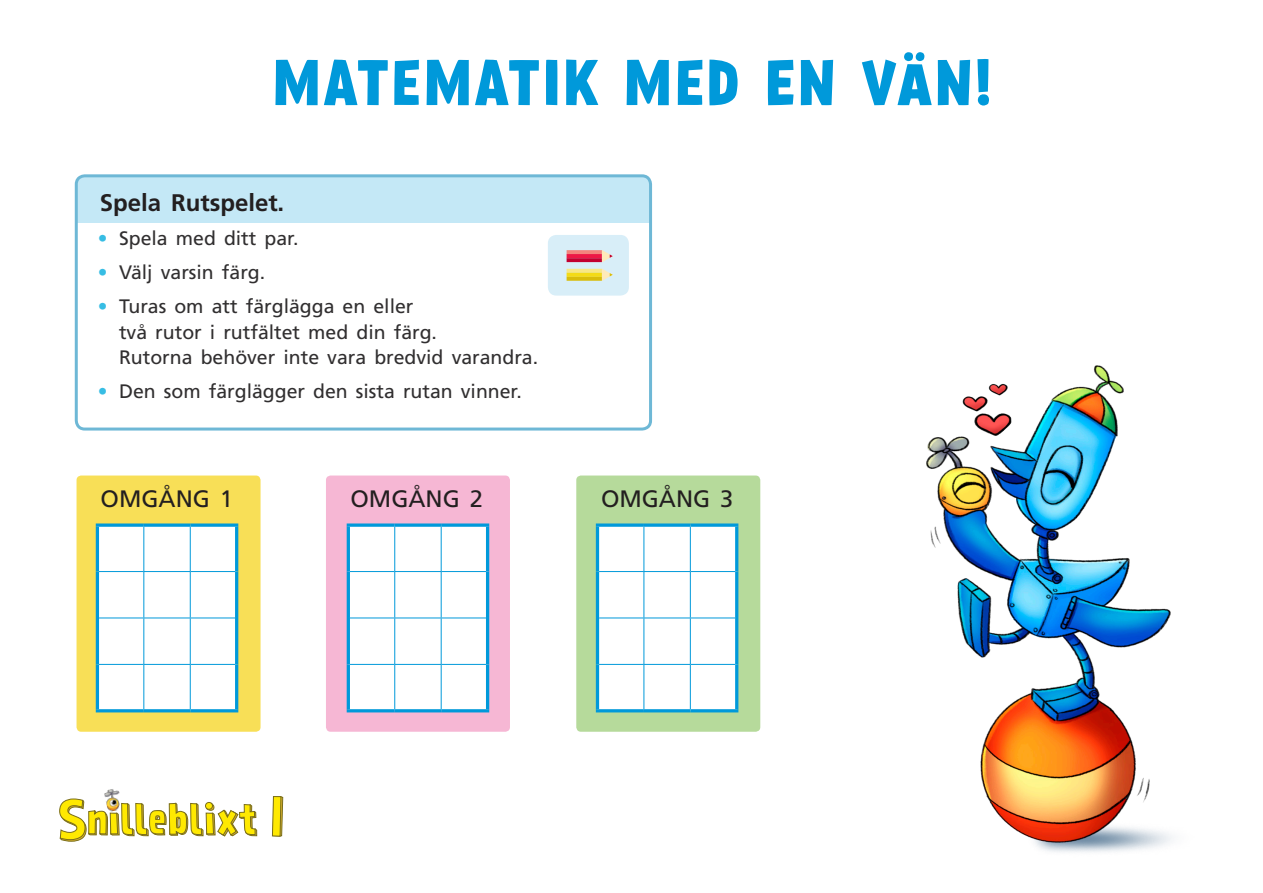
<style>
.page{position:relative;width:1263px;height:893px;background:#fff}
.page>*{position:absolute;margin:0;border:0;box-sizing:border-box;transform-origin:0 0}
.Ots_1{font:700 57px "Prater Sans Pro";letter-spacing:.05em;color:#0099da}
._11_tehtavananto_NRO{font:700 24px "Ottiger";color:#231f20}
._02_leipateksti_1_H{font:23.7px "Ottiger Roman";color:#231f20}
.t1{font:19.5px/25.5px "Ottiger Roman";color:#312f30}
.s1{color:#37bde4}
</style>
<div class="page">
<div style="left:76px;top:176px;width:574px;height:47px;background:#c4e8f6"></div>
<div style="left:75px;top:174px;width:577px;height:257px;border:3px solid #6eb8d6;border-radius:9px"></div>
<div style="left:548px;top:235px;width:81px;height:61px;background:#d8eef8;border-radius:9px"></div>
<hr style="left:567px;top:269px;width:35px;height:4px;background:#f8e786">
<svg style="left:567px;top:273px;width:35px;height:4px"></svg>
<svg style="left:567px;top:277px;width:35px;height:4px"></svg>
<svg style="left:602px;top:269px;width:11px;height:12px"></svg>
<svg style="left:567px;top:250px;width:35px;height:4px"></svg>
<hr style="left:567px;top:254px;width:35px;height:4px;background:#ed1845">
<svg style="left:567px;top:258px;width:35px;height:4px"></svg>
<svg style="left:602px;top:250px;width:11px;height:12px"></svg>
<img style="left:926px;top:366px;width:246px;height:486px">
<div style="left:77px;top:475px;width:184px;height:257px;background:#f8df57;border-radius:5px"></div>
<div style="left:326px;top:475px;width:184px;height:257px;background:#f6b7d4;border-radius:5px"></div>
<div style="left:576px;top:475px;width:184px;height:257px;background:#b6da9b;border-radius:5px"></div>
<div style="left:99px;top:527px;width:136px;height:182px;background:#fff"></div>
<hr style="left:143px;top:527px;width:1px;height:44px;background:#0099da">
<hr style="left:190px;top:527px;width:1px;height:44px;background:#0099da">
<hr style="left:99px;top:571px;width:45px;height:1px;background:#0099da">
<hr style="left:144px;top:571px;width:46px;height:1px;background:#0099da">
<hr style="left:143px;top:572px;width:1px;height:46px;background:#0099da">
<hr style="left:190px;top:571px;width:45px;height:1px;background:#0099da">
<hr style="left:190px;top:572px;width:1px;height:46px;background:#0099da">
<hr style="left:99px;top:618px;width:45px;height:1px;background:#0099da">
<hr style="left:144px;top:618px;width:46px;height:1px;background:#0099da">
<hr style="left:143px;top:618px;width:1px;height:46px;background:#0099da">
<hr style="left:190px;top:618px;width:45px;height:1px;background:#0099da">
<hr style="left:190px;top:618px;width:1px;height:46px;background:#0099da">
<hr style="left:99px;top:664px;width:45px;height:1px;background:#0099da">
<hr style="left:144px;top:664px;width:46px;height:1px;background:#0099da">
<hr style="left:143px;top:665px;width:1px;height:44px;background:#0099da">
<hr style="left:190px;top:664px;width:45px;height:1px;background:#0099da">
<hr style="left:190px;top:665px;width:1px;height:44px;background:#0099da">
<svg style="left:96px;top:523px;width:48px;height:4px"></svg>
<hr style="left:96px;top:527px;width:3px;height:45px;background:#0099da">
<svg style="left:144px;top:523px;width:46px;height:4px"></svg>
<svg style="left:190px;top:523px;width:48px;height:4px"></svg>
<hr style="left:235px;top:527px;width:3px;height:45px;background:#0099da">
<hr style="left:96px;top:572px;width:3px;height:46px;background:#0099da">
<hr style="left:235px;top:572px;width:3px;height:46px;background:#0099da">
<hr style="left:96px;top:618px;width:3px;height:46px;background:#0099da">
<hr style="left:235px;top:618px;width:3px;height:46px;background:#0099da">
<hr style="left:96px;top:664px;width:3px;height:45px;background:#0099da">
<hr style="left:235px;top:664px;width:3px;height:45px;background:#0099da">
<hr style="left:96px;top:709px;width:48px;height:3px;background:#0099da">
<hr style="left:144px;top:709px;width:46px;height:3px;background:#0099da">
<hr style="left:190px;top:709px;width:48px;height:3px;background:#0099da">
<div style="left:350px;top:527px;width:136px;height:182px;background:#fff"></div>
<hr style="left:394px;top:527px;width:1px;height:44px;background:#0099da">
<hr style="left:441px;top:527px;width:1px;height:44px;background:#0099da">
<hr style="left:350px;top:571px;width:45px;height:1px;background:#0099da">
<hr style="left:395px;top:571px;width:46px;height:1px;background:#0099da">
<hr style="left:394px;top:572px;width:1px;height:46px;background:#0099da">
<hr style="left:441px;top:571px;width:45px;height:1px;background:#0099da">
<hr style="left:441px;top:572px;width:1px;height:46px;background:#0099da">
<hr style="left:350px;top:618px;width:45px;height:1px;background:#0099da">
<hr style="left:395px;top:618px;width:46px;height:1px;background:#0099da">
<hr style="left:394px;top:618px;width:1px;height:46px;background:#0099da">
<hr style="left:441px;top:618px;width:45px;height:1px;background:#0099da">
<hr style="left:441px;top:618px;width:1px;height:46px;background:#0099da">
<hr style="left:350px;top:664px;width:45px;height:1px;background:#0099da">
<hr style="left:395px;top:664px;width:46px;height:1px;background:#0099da">
<hr style="left:394px;top:665px;width:1px;height:44px;background:#0099da">
<hr style="left:441px;top:664px;width:45px;height:1px;background:#0099da">
<hr style="left:441px;top:665px;width:1px;height:44px;background:#0099da">
<svg style="left:347px;top:523px;width:48px;height:4px"></svg>
<hr style="left:347px;top:527px;width:3px;height:45px;background:#0099da">
<svg style="left:395px;top:523px;width:46px;height:4px"></svg>
<svg style="left:441px;top:523px;width:48px;height:4px"></svg>
<hr style="left:486px;top:527px;width:3px;height:45px;background:#0099da">
<hr style="left:347px;top:572px;width:3px;height:46px;background:#0099da">
<hr style="left:486px;top:572px;width:3px;height:46px;background:#0099da">
<hr style="left:347px;top:618px;width:3px;height:46px;background:#0099da">
<hr style="left:486px;top:618px;width:3px;height:46px;background:#0099da">
<hr style="left:347px;top:664px;width:3px;height:45px;background:#0099da">
<hr style="left:486px;top:664px;width:3px;height:45px;background:#0099da">
<hr style="left:347px;top:709px;width:48px;height:3px;background:#0099da">
<hr style="left:395px;top:709px;width:46px;height:3px;background:#0099da">
<hr style="left:441px;top:709px;width:48px;height:3px;background:#0099da">
<div style="left:599px;top:527px;width:136px;height:182px;background:#fff"></div>
<hr style="left:643px;top:527px;width:1px;height:44px;background:#0099da">
<hr style="left:690px;top:527px;width:1px;height:44px;background:#0099da">
<hr style="left:599px;top:571px;width:45px;height:1px;background:#0099da">
<hr style="left:644px;top:571px;width:46px;height:1px;background:#0099da">
<hr style="left:643px;top:572px;width:1px;height:46px;background:#0099da">
<hr style="left:690px;top:571px;width:45px;height:1px;background:#0099da">
<hr style="left:690px;top:572px;width:1px;height:46px;background:#0099da">
<hr style="left:599px;top:618px;width:45px;height:1px;background:#0099da">
<hr style="left:644px;top:618px;width:46px;height:1px;background:#0099da">
<hr style="left:643px;top:618px;width:1px;height:46px;background:#0099da">
<hr style="left:690px;top:618px;width:45px;height:1px;background:#0099da">
<hr style="left:690px;top:618px;width:1px;height:46px;background:#0099da">
<hr style="left:599px;top:664px;width:45px;height:1px;background:#0099da">
<hr style="left:644px;top:664px;width:46px;height:1px;background:#0099da">
<hr style="left:643px;top:665px;width:1px;height:44px;background:#0099da">
<hr style="left:690px;top:664px;width:45px;height:1px;background:#0099da">
<hr style="left:690px;top:665px;width:1px;height:44px;background:#0099da">
<svg style="left:596px;top:523px;width:48px;height:4px"></svg>
<hr style="left:596px;top:527px;width:3px;height:45px;background:#0099da">
<svg style="left:644px;top:523px;width:46px;height:4px"></svg>
<svg style="left:690px;top:523px;width:48px;height:4px"></svg>
<hr style="left:735px;top:527px;width:3px;height:45px;background:#0099da">
<hr style="left:596px;top:572px;width:3px;height:46px;background:#0099da">
<hr style="left:735px;top:572px;width:3px;height:46px;background:#0099da">
<hr style="left:596px;top:618px;width:3px;height:46px;background:#0099da">
<hr style="left:735px;top:618px;width:3px;height:46px;background:#0099da">
<hr style="left:596px;top:664px;width:3px;height:45px;background:#0099da">
<hr style="left:735px;top:664px;width:3px;height:45px;background:#0099da">
<hr style="left:596px;top:709px;width:48px;height:3px;background:#0099da">
<hr style="left:644px;top:709px;width:46px;height:3px;background:#0099da">
<hr style="left:690px;top:709px;width:48px;height:3px;background:#0099da">
<svg style="left:272px;top:796px;width:11px;height:41px"></svg>
<svg style="left:59px;top:798px;width:198px;height:44px"></svg>
<img style="left:104px;top:789px;width:19px;height:23px">
<p class="Ots_1" style="left:272px;top:40px;width:720px">MATEMATIK MED EN VÄN!</p>
<p class="_11_tehtavananto_NRO" style="left:100px;top:189px;width:186px">Spela Rutspelet.</p>
<p class="t1" style="left:98px;top:226px;width:202px"><span class="s1">•</span> Spela med ditt par.</p>
<p class="t1" style="left:98px;top:260px;width:169px"><span class="s1">•</span> Välj varsin färg.</p>
<p class="t1" style="left:119px;top:294px;width:421px;text-indent:-21px"><span class="s1">•</span> Turas om att färglägga en eller<br>två rutor i rutfältet med din färg.<br>Rutorna behöver inte vara bredvid varandra.</p>
<p class="t1" style="left:98px;top:379px;width:425px"><span class="s1">•</span> Den som färglägger den sista rutan vinner.</p>
<p class="_02_leipateksti_1_H" style="left:101px;top:485px;width:134px">OMGÅNG 1</p>
<p class="_02_leipateksti_1_H" style="left:351px;top:485px;width:134px">OMGÅNG 2</p>
<p class="_02_leipateksti_1_H" style="left:601px;top:485px;width:134px">OMGÅNG 3</p>
</div>
